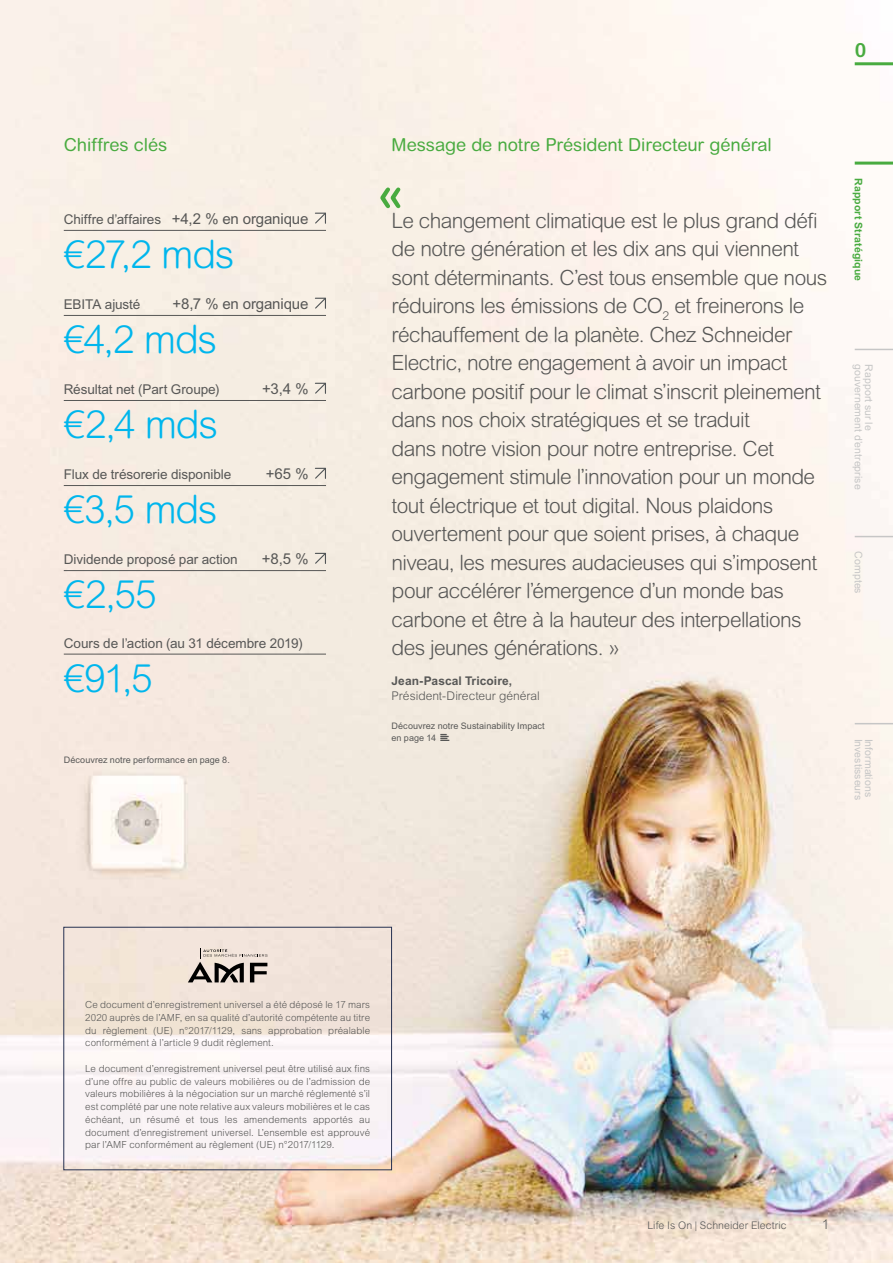
<style>
.page{position:relative;width:893px;height:1263px;background:#fff}
.page>*{position:absolute;margin:0;border:0;box-sizing:border-box;transform-origin:0 0}
.t1{font:300 39px "Arial Rounded MT Pro";letter-spacing:-.035em;color:#00b6ed}
.t2{font:300 21px/28.5px "Arial Rounded MT Pro";letter-spacing:-.03em;color:#575756}
.t3{font:700 19.5px "Arial Rounded MT Pro";color:#49ab40}
.t4{font:18px "Arial Rounded MT Pro";letter-spacing:-.005em;color:#49ab40}
.t5{font:15px "Arial MT Pro";letter-spacing:-.01em;color:#575756}
.t6{font:13.5px "Arial MT Pro";letter-spacing:-.005em;color:#575756}
.t7{font:300 13.5px "Arial MT Pro";color:#575756}
.t8{font:300 12px "Arial MT Pro";color:#575756}
.t9{font:700 12px "Arial MT Pro";letter-spacing:.005em;color:#575756}
.t10{font:10.5px "Arial MT Pro";letter-spacing:.005em;color:#c6c6c6}
.t11{font:300 10.5px "Arial MT Pro";letter-spacing:.005em;color:#575756}
.t12{font:700 10.5px "Arial MT Pro";letter-spacing:.01em;color:#49ab40}
.t13{font:300 9.75px/12.8px "Arial MT Pro";letter-spacing:.01em;color:#575756;text-align:justify}
.t14{font:9px/12px "Arial MT Pro";letter-spacing:.01em;color:#575756}
.s1{font-size:15px}
</style>
<div class="page">
<img style="left:0;top:0;width:893px;height:1263px">
<hr style="left:855px;top:62px;width:38px;height:3px;background:#49ab40">
<hr style="left:855px;top:162px;width:38px;height:3px;background:#49ab40">
<hr style="left:855px;top:349px;width:38px;height:1px;background:#c6c6c6">
<hr style="left:855px;top:536px;width:38px;height:1px;background:#c6c6c6">
<hr style="left:855px;top:723px;width:38px;height:1px;background:#c6c6c6">
<svg style="left:188px;top:949px;width:79px;height:33px;background:#aba19a"></svg>
<div style="left:64px;top:927px;width:328px;height:243px;border:1px solid #263151"></div>
<svg style="left:380px;top:188px;width:20px;height:20px"></svg>
<hr style="left:64px;top:485px;width:262px;height:1px;background:#575756">
<svg style="left:314px;top:467px;width:13px;height:13px"></svg>
<hr style="left:64px;top:400px;width:262px;height:1px;background:#575756">
<svg style="left:314px;top:382px;width:13px;height:13px"></svg>
<hr style="left:64px;top:570px;width:262px;height:1px;background:#575756">
<svg style="left:314px;top:552px;width:13px;height:13px"></svg>
<hr style="left:64px;top:654px;width:262px;height:1px;background:#575756">
<hr style="left:64px;top:230px;width:262px;height:1px;background:#575756">
<svg style="left:314px;top:212px;width:13px;height:13px"></svg>
<hr style="left:64px;top:315px;width:262px;height:1px;background:#575756">
<svg style="left:314px;top:297px;width:13px;height:13px"></svg>
<svg style="left:441px;top:734px;width:9px;height:7px"></svg>
<p class="t3" style="left:855px;top:39px;width:13px">0</p>
<p class="t4" style="left:64px;top:134px;width:105px">Chiffres clés</p>
<p class="t4" style="left:392px;top:134px;width:382px">Message de notre Président Directeur général</p>
<p class="t6" style="left:64px;top:211px;width:246px">Chiffre d’affaires <span class="s1">+4,2 % en organique</span></p>
<h1 class="t1" style="left:64px;top:232px;width:172px">€27,2 mds</h1>
<p class="t6" style="left:64px;top:296px;width:78px">EBITA ajusté</p>
<p class="t5" style="left:173px;top:295px;width:137px">+8,7 % en organique</p>
<h1 class="t1" style="left:64px;top:317px;width:155px">€4,2 mds</h1>
<p class="t6" style="left:64px;top:381px;width:157px">Résultat net (Part Groupe)</p>
<p class="t5" style="left:262px;top:380px;width:48px">+3,4 %</p>
<h1 class="t1" style="left:64px;top:402px;width:156px">€2,4 mds</h1>
<p class="t6" style="left:64px;top:466px;width:169px">Flux de trésorerie disponible</p>
<p class="t5" style="left:266px;top:465px;width:44px">+65 %</p>
<h1 class="t1" style="left:64px;top:487px;width:155px">€3,5 mds</h1>
<p class="t6" style="left:64px;top:551px;width:175px">Dividende proposé par action</p>
<p class="t5" style="left:262px;top:550px;width:48px">+8,5 %</p>
<h1 class="t1" style="left:64px;top:572px;width:95px">€2,55</h1>
<p class="t6" style="left:64px;top:635px;width:241px">Cours de l’action (au 31 décembre 2019)</p>
<h1 class="t1" style="left:64px;top:655px;width:91px">€91,5</h1>
<p class="t14" style="left:64px;top:755px;width:168px">Découvrez notre performance en page 8.</p>
<p class="t2" style="left:392px;top:207px;width:437px">Le changement climatique est le plus grand défi de notre génération et les dix ans qui viennent sont déterminants. C’est tous ensemble que nous réduirons les émissions de CO<sub>2</sub> et freinerons le réchauffement de la planète. Chez Schneider Electric, notre engagement à avoir un impact carbone positif pour le climat s’inscrit pleinement dans nos choix stratégiques et se traduit<br>dans notre vision pour notre entreprise. Cet engagement stimule l’innovation pour un monde tout électrique et tout digital. Nous plaidons ouvertement pour que soient prises, à chaque niveau, les mesures audacieuses qui s’imposent pour accélérer l’émergence d’un monde bas carbone et être à la hauteur des interpellations des jeunes générations. »</p>
<p class="t9" style="left:392px;top:674px;width:122px">Jean-Pascal Tricoire,</p>
<p class="t8" style="left:392px;top:689px;width:150px">Président-Directeur général</p>
<p class="t14" style="left:392px;top:721px;width:155px">Découvrez notre Sustainability Impact en page 14</p>
<p class="t12" style="left:865px;top:178px;width:105px;rotate:90deg">Rapport Stratégique</p>
<p class="t10" style="left:864px;top:364px;width:127px;rotate:90deg">gouvernement d’entreprise</p>
<p class="t10" style="left:875px;top:364px;width:68px;rotate:90deg">Rapport sur le</p>
<p class="t10" style="left:864px;top:551px;width:44px;rotate:90deg">Comptes</p>
<p class="t10" style="left:864px;top:738px;width:63px;rotate:90deg">Investisseurs</p>
<p class="t10" style="left:875px;top:738px;width:60px;rotate:90deg">Informations</p>
<p class="t13" style="left:85px;top:998px;width:286px">Ce document d’enregistrement universel a été déposé le 17 mars 2020 auprès de l’AMF, en sa qualité d’autorité compétente au titre du règlement (UE) n°2017/1129, sans approbation préalable conformément à l’article 9 dudit règlement.</p>
<p class="t13" style="left:85px;top:1062px;width:286px">Le document d’enregistrement universel peut être utilisé aux fins d’une offre au public de valeurs mobilières ou de l’admission de valeurs mobilières à la négociation sur un marché réglementé s’il est complété par une note relative aux valeurs mobilières et le cas échéant, un résumé et tous les amendements apportés au document d’enregistrement universel. L’ensemble est approuvé par l’AMF conformément au règlement (UE) n°2017/1129.</p>
<p class="t11" style="left:647px;top:1219px;width:141px">Life Is On | Schneider Electric</p>
<p class="t7" style="left:822px;top:1216px;width:9px">1</p>
</div>
